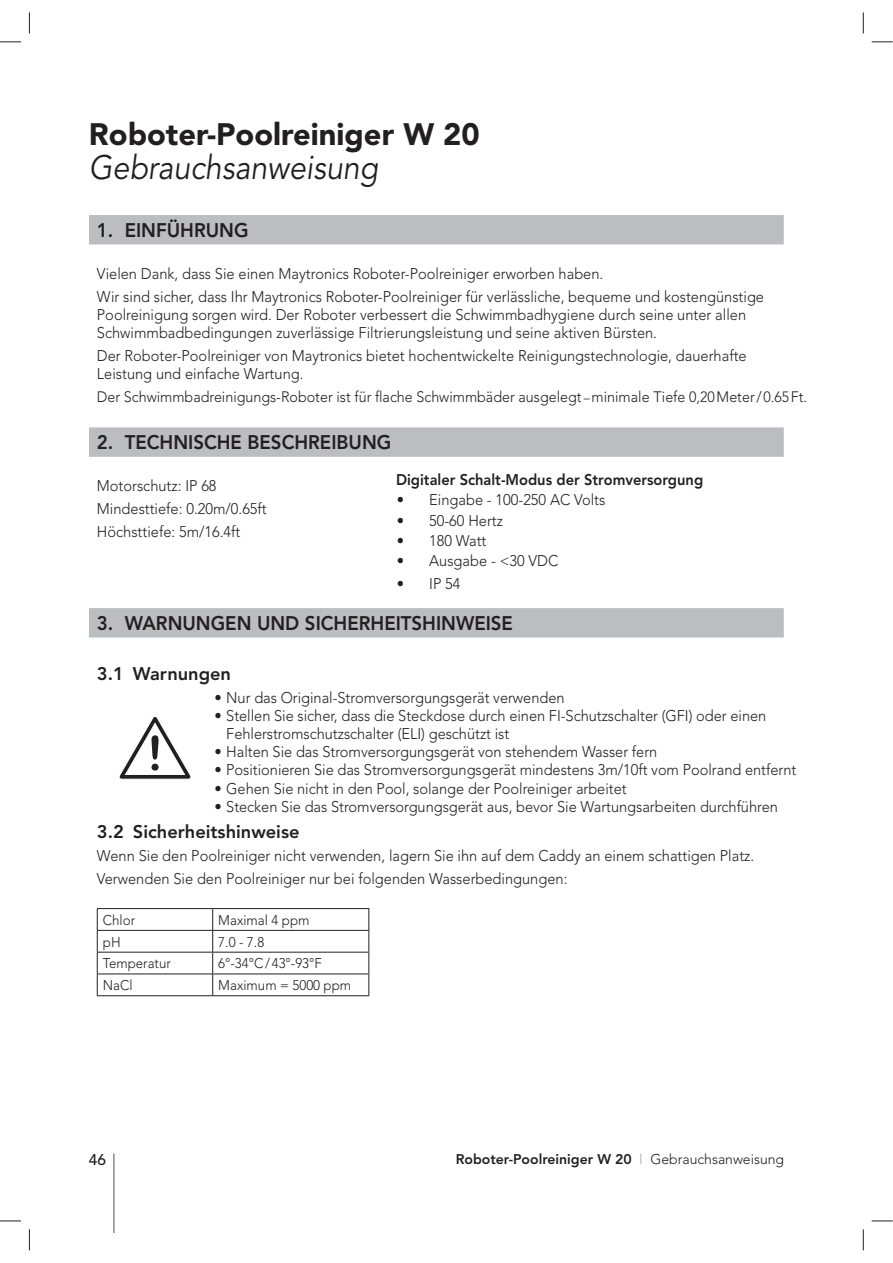
<style>
.page{position:relative;width:893px;height:1263px;background:#fff}
.page>*{position:absolute;margin:0;border:0;box-sizing:border-box;transform-origin:0 0}
.t1{font:italic 33.6px "Avenir LT";color:#231f20;scale:.9 1}
.t2{font:900 30.75px "Avenir LT";color:#231f20}
.t3{font:800 19.65px "Avenir LT";color:#231f20;scale:.95 1}
.t4{font:800 18.15px "Avenir LT";color:#231f20}
.t5{font:300 15.45px/23px "Avenir LT";color:#231f20;scale:.95 1}
.t6{font:800 15.45px "Avenir LT";color:#231f20;scale:.95 1}
.t7{font:500 15.45px "Avenir LT";color:#231f20}
.t8{font:300 15px "Avenir LT";color:#231f20;scale:.95 1}
.t9{font:300 13.95px "Avenir LT";color:#231f20;scale:.95 1}
.t10{font:800 13.95px "Avenir LT";color:#231f20}
.s1{font-size:12.6px}
.s2{font-size:14.85px}
.s3{font-weight:400;color:#a7a9ac}
.s4{font-weight:300}
</style>
<div class="page">
<hr style="left:113px;top:1153px;width:2px;height:80px;background:#808285">
<div style="left:89px;top:215px;width:695px;height:29px;background:#bbbdc0"></div>
<div style="left:89px;top:427px;width:695px;height:30px;background:#bbbdc0"></div>
<div style="left:89px;top:608px;width:695px;height:30px;background:#bbbdc0"></div>
<hr style="left:97px;top:908px;width:116px;height:1px;background:#231f20">
<hr style="left:213px;top:908px;width:156px;height:1px;background:#231f20">
<hr style="left:97px;top:930px;width:116px;height:1px;background:#231f20">
<hr style="left:213px;top:930px;width:156px;height:1px;background:#231f20">
<hr style="left:97px;top:952px;width:116px;height:1px;background:#231f20">
<hr style="left:213px;top:952px;width:156px;height:1px;background:#231f20">
<hr style="left:97px;top:974px;width:116px;height:1px;background:#231f20">
<svg style="left:97px;top:909px;width:1px;height:86px"></svg>
<hr style="left:213px;top:974px;width:156px;height:1px;background:#231f20">
<svg style="left:212px;top:909px;width:1px;height:86px"></svg>
<svg style="left:368px;top:909px;width:1px;height:86px"></svg>
<hr style="left:97px;top:995px;width:272px;height:1px;background:#231f20">
<svg style="left:119px;top:717px;width:72px;height:63px"></svg>
<svg style="left:0;top:42px;width:21px;height:1px"></svg>
<svg style="left:872px;top:42px;width:21px;height:1px"></svg>
<svg style="left:0;top:1221px;width:21px;height:1px"></svg>
<svg style="left:872px;top:1221px;width:21px;height:1px"></svg>
<svg style="left:29px;top:12px;width:1px;height:21px"></svg>
<svg style="left:29px;top:1229px;width:1px;height:21px"></svg>
<svg style="left:863px;top:12px;width:1px;height:21px"></svg>
<svg style="left:863px;top:1229px;width:1px;height:21px"></svg>
<h2 class="t2" style="left:89px;top:121px;width:392px">Roboter-Poolreiniger W 20</h2>
<h1 class="t1" style="left:89px;top:147px;width:323px">Gebrauchsanweisung</h1>
<p class="t3" style="left:97px;top:222px;width:161px">1. EINFÜHRUNG</p>
<p class="t5" style="left:97px;top:263px;width:704px">Vielen Dank, dass Sie einen Maytronics Roboter-Poolreiniger erworben haben.<br>Wir sind sicher, dass Ihr Maytronics Roboter-Poolreiniger für verlässliche, bequeme und kostengünstige</p>
<p class="t5" style="left:97px;top:307px;width:685px;line-height:18.1px">Poolreinigung sorgen wird. Der Roboter verbessert die Schwimmbadhygiene durch seine unter allen<br>Schwimmbadbedingungen zuverlässige Filtrierungsleistung und seine aktiven Bürsten.</p>
<p class="t5" style="left:97px;top:348px;width:685px;line-height:18.1px">Der Roboter-Poolreiniger von Maytronics bietet hochentwickelte Reinigungstechnologie, dauerhafte<br>Leistung und einfache Wartung.</p>
<p class="t8" style="left:97px;top:391px;width:749px">Der Schwimmbadreinigungs-Roboter ist für flache Schwimmbäder ausgelegt <span class="s1">–</span> minimale Tiefe <span class="s2">0,20</span>Meter/<span class="s2">0.65</span>Ft.</p>
<p class="t3" style="left:97px;top:434px;width:311px">2. TECHNISCHE BESCHREIBUNG</p>
<p class="t5" style="left:97px;top:475px;width:180px">Motorschutz: IP 68<br>Mindesttiefe: 0.20m/0.65ft<br>Höchsttiefe: 5m/16.4ft</p>
<p class="t6" style="left:396px;top:474px;width:325px">Digitaler Schalt-Modus der Stromversorgung</p>
<p class="t5" style="left:397px;top:490px;width:221px">• Eingabe - 100-250 AC Volts</p>
<p class="t5" style="left:397px;top:510px;width:113px">• 50-60 Hertz</p>
<p class="t5" style="left:397px;top:530px;width:96px">• 180 Watt</p>
<p class="t5" style="left:397px;top:550px;width:172px">• Ausgabe - &lt;30 VDC</p>
<p class="t5" style="left:397px;top:573px;width:69px">• IP 54</p>
<p class="t3" style="left:97px;top:615px;width:439px">3. WARNUNGEN UND SICHERHEITSHINWEISE</p>
<p class="t4" style="left:97px;top:666px;width:136px">3.1 Warnungen</p>
<p class="t5" style="left:214px;top:687px;width:370px">• Nur das Original-Stromversorgungsgerät verwenden</p>
<p class="t5" style="left:226px;top:708px;width:570px;line-height:18.1px;text-indent:-12px">• Stellen Sie sicher, dass die Steckdose durch einen FI-Schutzschalter (GFI) oder einen<br>Fehlerstromschutzschalter (ELI) geschützt ist</p>
<p class="t5" style="left:214px;top:742px;width:468px">• Halten Sie das Stromversorgungsgerät von stehendem Wasser fern</p>
<p class="t5" style="left:214px;top:760px;width:614px">• Positionieren Sie das Stromversorgungsgerät mindestens 3m/10ft vom Poolrand entfernt</p>
<p class="t5" style="left:214px;top:778px;width:435px">• Gehen Sie nicht in den Pool, solange der Poolreiniger arbeitet</p>
<p class="t5" style="left:214px;top:796px;width:595px">• Stecken Sie das Stromversorgungsgerät aus, bevor Sie Wartungsarbeiten durchführen</p>
<p class="t4" style="left:97px;top:824px;width:204px">3.2 Sicherheitshinweise</p>
<p class="t5" style="left:97px;top:845px;width:693px">Wenn Sie den Poolreiniger nicht verwenden, lagern Sie ihn auf dem Caddy an einem schattigen Platz.<br>Verwenden Sie den Poolreiniger nur bei folgenden Wasserbedingungen:</p>
<p class="t9" style="left:103px;top:914px;width:35px">Chlor</p>
<p class="t9" style="left:218px;top:914px;width:97px">Maximal 4 ppm</p>
<p class="t9" style="left:103px;top:936px;width:20px">pH</p>
<p class="t9" style="left:218px;top:936px;width:50px">7.0 - 7.8</p>
<p class="t9" style="left:103px;top:958px;width:73px">Temperatur</p>
<p class="t9" style="left:218px;top:958px;width:111px">6°-34°C / 43°-93°F</p>
<p class="t9" style="left:103px;top:980px;width:33px">NaCl</p>
<p class="t9" style="left:218px;top:980px;width:141px">Maximum = 5000 ppm</p>
<p class="t7" style="left:89px;top:1153px;width:19px">46</p>
<p class="t10" style="left:456px;top:1154px;width:330px">Roboter-Poolreiniger W 20 <span class="s3">|</span> <span class="s4">Gebrauchsanweisung</span></p>
</div>
